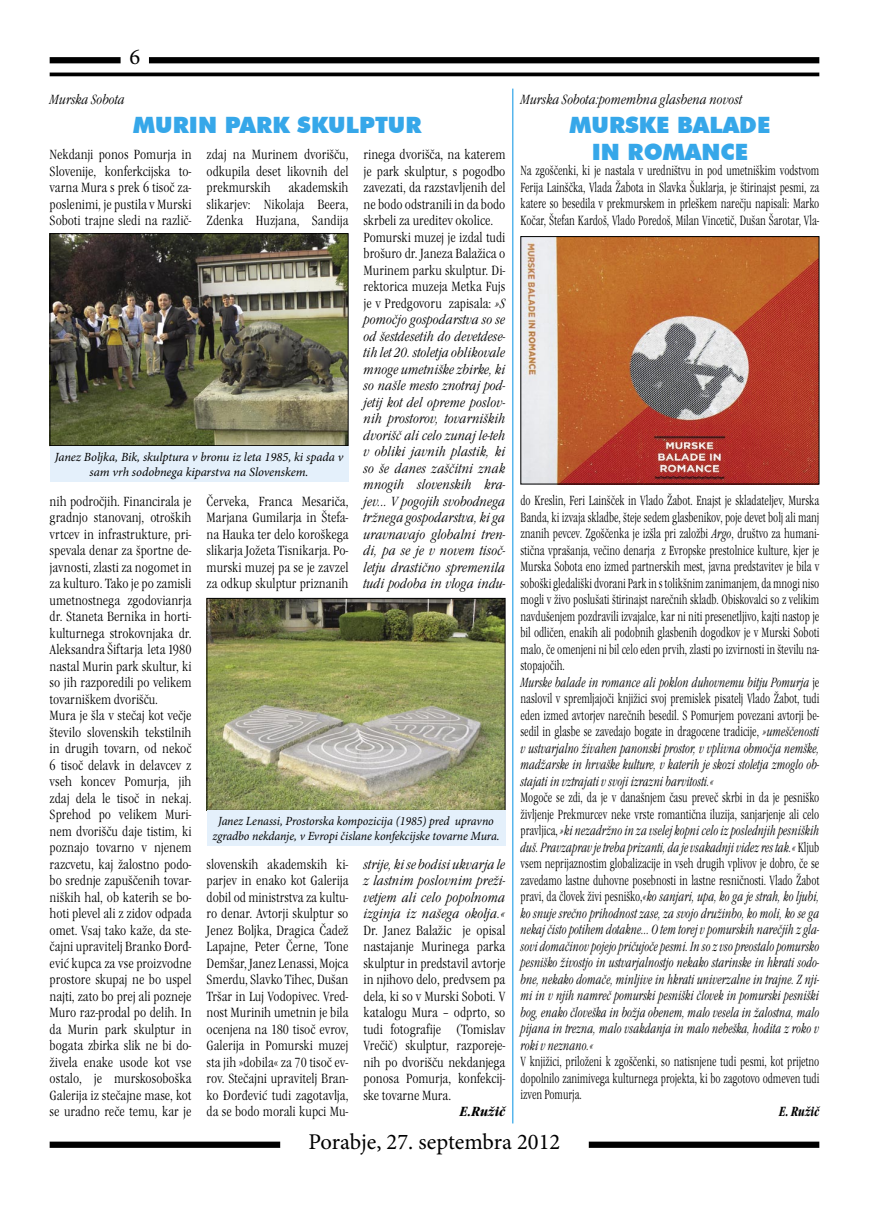
<style>
.page{position:relative;width:869px;height:1205px;background:#fff}
.page>*{position:absolute;margin:0;border:0;box-sizing:border-box;transform-origin:0 0}
.cím{font:900 22.5px "Futura BT";color:#36a7e9}
.t1{font:22.5px "Minion Pro";color:#000}
.ujszoveg{font:13.75px/16.5px "Garamond Itc TEE Ligh Cond";color:#000;text-align:justify}
.ujszoveg-2{font:13.75px/16.5px "Garamond Itc TEE Ligh Cond Ital";color:#000;text-align:justify;scale:.85 1}
.ujszoveg-3{font:13.75px/16.5px "Garamond Itc TEE Ligh Cond";color:#000;text-align:justify;scale:.85 1}
.ujszoveg-4{font:13.75px/16.5px "Garamond Itc TEE Ligh Cond Ital";color:#000;text-align:justify}
.ujalairas{font:italic 700 condensed 13.75px "Garamond Itc TEE";color:#000;scale:.85 1}
.ujalairas-2{font:italic 700 condensed 13.75px "Garamond Itc TEE";color:#000}
.szoveg{font:italic 12.5px/15px "Minion Pro";letter-spacing:-.005em;color:#000;text-align:center;scale:.95 1}
.szoveg-2{font:italic 12.5px/15px "Minion Pro";letter-spacing:-.005em;color:#000;text-align:center}
.s1{font-family:"Garamond Itc TEE Ligh Cond"}
.s2{font-family:"Garamond Itc TEE Ligh Cond Ital"}
</style>
<div class="page">
<div style="left:50px;top:1141px;width:230px;height:7px;background:#000"></div>
<div style="left:588px;top:1141px;width:231px;height:7px;background:#000"></div>
<hr style="left:50px;top:73px;width:769px;height:3px;background:#000">
<div style="left:50px;top:57px;width:70px;height:6px;background:#000"></div>
<div style="left:149px;top:57px;width:670px;height:6px;background:#000"></div>
<img style="left:208px;top:600px;width:295px;height:209px">
<div style="left:206px;top:598px;width:299px;height:213px;border:1px solid #000"></div>
<div style="left:206px;top:811px;width:299px;height:35px;background:#e4f0fb"></div>
<img style="left:52px;top:235px;width:294px;height:209px">
<div style="left:50px;top:233px;width:298px;height:213px;border:1px solid #000"></div>
<div style="left:50px;top:446px;width:298px;height:35px;background:#e4f0fb"></div>
<img style="left:522px;top:238px;width:295px;height:244px">
<hr style="left:512px;top:89px;width:1px;height:1034px;background:#36a7e9">
<h1 class="t1" style="left:129px;top:44px;width:12px">6</h1>
<p class="ujszoveg-4" style="left:50px;top:92px;width:77px">Murska Sobota</p>
<p class="cím" style="left:133px;top:111px;width:290px">MURIN PARK SKULPTUR</p>
<p class="ujszoveg" style="left:50px;top:146px;width:143px">Nekdanji ponos Pomurja in Slovenije, konferkcijska to&shy;varna Mura s prek 6 tisoč za&shy;poslenimi, je pustila v Murski Soboti trajne sledi na različ-</p>
<p class="ujszoveg" style="left:206px;top:146px;width:143px">zdaj na Murinem dvorišču, odkupila deset likovnih del prekmurskih</p>
<p class="ujszoveg" style="left:363px;top:146px;width:143px">rinega dvorišča, na katerem je park skulptur, s pogodbo zavezati, da razstavljenih del ne bodo odstranili in da bodo skrbeli za ureditev okolice.</p>
<p class="ujszoveg-4" style="left:363px;top:229px;width:143px"><span class="s1">Pomurski muzej je izdal tudi brošuro dr. Janeza Balažica o Murinem parku skulptur. Di&shy;rektorica muzeja Metka Fujs je v Predgovoru zapisala:</span> »S pomočjo gospodarstva so se od šestdesetih do devetdese&shy;tih let 20. stoletja oblikovale mnoge umetniške zbirke, ki so našle mesto znotraj pod&shy;jetij kot del opreme poslov&shy;nih prostorov, tovarniških dvorišč ali celo zunaj le-teh v obliki javnih plastik, ki so še danes zaščitni znak mnogih slovenskih kra&shy;jev... V pogojih svobodnega tržnega gospodarstva, ki ga uravnavajo globalni tren&shy;di, pa se je v novem tisoč&shy;letju drastično spremenila tudi podoba in vloga indu-</p>
<p class="ujszoveg" style="left:206px;top:179px;width:143px;text-indent:82px">akademskih slikarjev: Nikolaja Beera, Zdenka Huzjana, Sandija</p>
<p class="szoveg-2" style="left:55px;top:450px;width:290px">Janez Boljka, Bik, skulptura v bronu iz leta 1985, ki spada v sam vrh sodobnega kiparstva na Slovenskem.</p>
<p class="ujszoveg" style="left:206px;top:493px;width:143px">Červeka, Franca Mesariča, Marjana Gumilarja in Štefa&shy;na Hauka ter delo koroškega slikarja Jožeta Tisnikarja. Po&shy;murski muzej pa se je zavzel za odkup skulptur priznanih</p>
<p class="ujszoveg" style="left:50px;top:493px;width:143px">nih področjih. Financirala je gradnjo stanovanj, otroških vrtcev in infrastrukture, pri&shy;spevala denar za športne de&shy;javnosti, zlasti za nogomet in za kulturo. Tako je po zamisli umetnostnega zgodovianrja dr. Staneta Bernika in horti&shy;kulturnega strokovnjaka dr.<br>Aleksandra Šiftarja leta 1980 nastal Murin park skultur, ki so jih razporedili po velikem tovarniškem dvorišču.</p>
<p class="ujszoveg" style="left:50px;top:707px;width:143px">Mura je šla v stečaj kot večje število slovenskih tekstilnih in drugih tovarn, od nekoč 6 tisoč delavk in delavcev z vseh koncev Pomurja, jih zdaj dela le tisoč in nekaj.<br>Sprehod po velikem Muri&shy;nem dvorišču daje tistim, ki poznajo tovarno v njenem razcvetu, kaj žalostno podo&shy;bo srednje zapuščenih tovar&shy;niških hal, ob katerih se bo&shy;hoti plevel ali z zidov odpada omet. Vsaj tako kaže, da ste&shy;čajni upravitelj Branko Đorđ&shy;ević kupca za vse proizvodne prostore skupaj ne bo uspel najti, zato bo prej ali pozneje Muro raz-prodal po delih. In da Murin park skulptur in bogata zbirka slik ne bi do&shy;živela enake usode kot vse ostalo, je murskosoboška Galerija iz stečajne mase, kot se uradno reče temu, kar je</p>
<p class="szoveg" style="left:212px;top:814px;width:303px">Janez Lenassi, Prostorska kompozicija (1985) pred upravno zgradbo nekdanje, v Evropi čislane konfekcijske tovarne Mura.</p>
<p class="ujszoveg" style="left:206px;top:856px;width:143px">slovenskih akademskih ki&shy;parjev in enako kot Galerija dobil od ministrstva za kultu&shy;ro denar. Avtorji skulptur so Jenez Boljka, Dragica Čadež Lapajne, Peter Černe, Tone Demšar, Janez Lenassi, Mojca Smerdu, Slavko Tihec, Dušan Tršar in Luj Vodopivec. Vred&shy;nost Murinih umetnin je bila ocenjena na 180 tisoč evrov, Galerija in Pomurski muzej sta jih »dobila« za 70 tisoč ev&shy;rov. Stečajni upravitelj Bran&shy;ko Đorđević tudi zagotavlja, da se bodo morali kupci Mu-</p>
<p class="ujszoveg" style="left:363px;top:856px;width:143px"><span class="s2">strije, ki se bodisi ukvarja le z lastnim poslovnim preži&shy;vetjem ali celo popolnoma izginja iz našega okolja.« </span>Dr. Janez Balažic je opisal nastajanje Murinega parka skulptur in predstavil avtorje in njihovo delo, predvsem pa dela, ki so v Murski Soboti. V katalogu Mura – odprto, so tudi fotografije (Tomislav Vrečič) skulptur, razporeje&shy;nih po dvorišču nekdanjega ponosa Pomurja, konfekcij&shy;ske tovarne Mura.</p>
<p class="ujalairas-2" style="left:460px;top:1104px;width:47px">E.Ružič</p>
<p class="ujszoveg-4" style="left:520px;top:92px;width:223px">Murska Sobota:pomembna glasbena novost</p>
<p class="cím" style="left:569px;top:112px;width:202px">MURSKE BALADE</p>
<p class="cím" style="left:591px;top:139px;width:158px">IN ROMANCE</p>
<p class="ujszoveg-3" style="left:520px;top:162px;width:353px">Na zgoščenki, ki je nastala v uredništvu in pod umetniškim vodstvom Ferija Lainščka, Vlada Žabota in Slavka Šuklarja, je štirinajst pesmi, za katere so besedila v prekmurskem in prleškem narečju napisali: Marko Kočar, Štefan Kardoš, Vlado Poredoš, Milan Vincetič, Dušan Šarotar, Vla-</p>
<p class="ujszoveg-3" style="left:520px;top:492px;width:353px">do Kreslin, Feri Lainšček in Vlado Žabot. Enajst je skladateljev, Murska Banda, ki izvaja skladbe, šteje sedem glasbenikov, poje devet bolj ali manj znanih pevcev. Zgoščenka je izšla pri založbi <span class="s2">Argo</span>, društvo za humani&shy;stična vprašanja, večino denarja z Evropske prestolnice kulture, kjer je Murska Sobota eno izmed partnerskih mest, javna predstavitev je bila v soboški gledališki dvorani Park in s tolikšnim zanimanjem, da mnogi niso mogli v živo poslušati štirinajst narečnih skladb. Obiskovalci so z velikim navdušenjem pozdravili izvajalce, kar ni niti presenetljivo, kajti nastop je bil odličen, enakih ali podobnih glasbenih dogodkov je v Murski Soboti malo, če omenjeni ni bil celo eden prvih, zlasti po izvirnosti in številu na&shy;stopajočih.</p>
<p class="ujszoveg-2" style="left:520px;top:674px;width:353px">Murske balade in romance ali poklon duhovnemu bitju Pomurja <span class="s1">je naslovil v spremljajoči knjižici svoj premislek pisatelj Vlado Žabot, tudi eden izmed avtorjev narečnih besedil. S Pomurjem povezani avtorji be&shy;sedil in glasbe se zavedajo bogate in dragocene tradicije,</span> »umeščenosti v ustvarjalno živahen panonski prostor, v vplivna območja nemške, madžarske in hrvaške kulture, v katerih je skozi stoletja zmoglo ob&shy;stajati in vztrajati v svoji izrazni barvitosti.«</p>
<p class="ujszoveg-2" style="left:520px;top:790px;width:353px"><span class="s1">Mogoče se zdi, da je v današnjem času preveč skrbi in da je pesniško življenje Prekmurcev neke vrste romantična iluzija, sanjarjenje ali celo pravljica,</span> »ki nezadržno in za vselej kopni celo iz poslednjih pesniških duš. Pravzaprav je treba prizanti, da je vsakadnji videz res tak.« <span class="s1">Kljub vsem neprijaznostim globalizacije in vseh drugih vplivov je dobro, če se zavedamo lastne duhovne posebnosti in lastne resničnosti. Vlado Žabot pravi, da človek živi pesniško,</span>«ko sanjari, upa, ko ga je strah, ko ljubi, ko snuje srečno prihodnost zase, za svojo družinbo, ko moli, ko se ga nekaj čisto potihem dotakne... O tem torej v pomurskih narečjih z gla&shy;sovi domačinov pojejo pričujoče pesmi. In so z vso preostalo pomursko pesniško živostjo in ustvarjalnostjo nekako starinske in hkrati sodo&shy;bne, nekako domače, minljive in hkrati univerzalne in trajne. Z nji&shy;mi in v njih namreč pomurski pesniški človek in pomurski pesniški bog, enako človeška in božja obenem, malo vesela in žalostna, malo pijana in trezna, malo vsakdanja in malo nebeška, hodita z roko v roki v neznano.«</p>
<p class="ujszoveg-3" style="left:520px;top:1053px;width:353px">V knjižici, priloženi k zgoščenki, so natisnjene tudi pesmi, kot prijetno dopolnilo zanimivega kulturnega projekta, ki bo zagotovo odmeven tudi izven Pomurja.</p>
<p class="ujalairas" style="left:778px;top:1103px;width:49px">E. Ružič</p>
<h1 class="t1" style="left:308px;top:1128px;width:253px">Porabje, 27. septembra 2012</h1>
</div>
